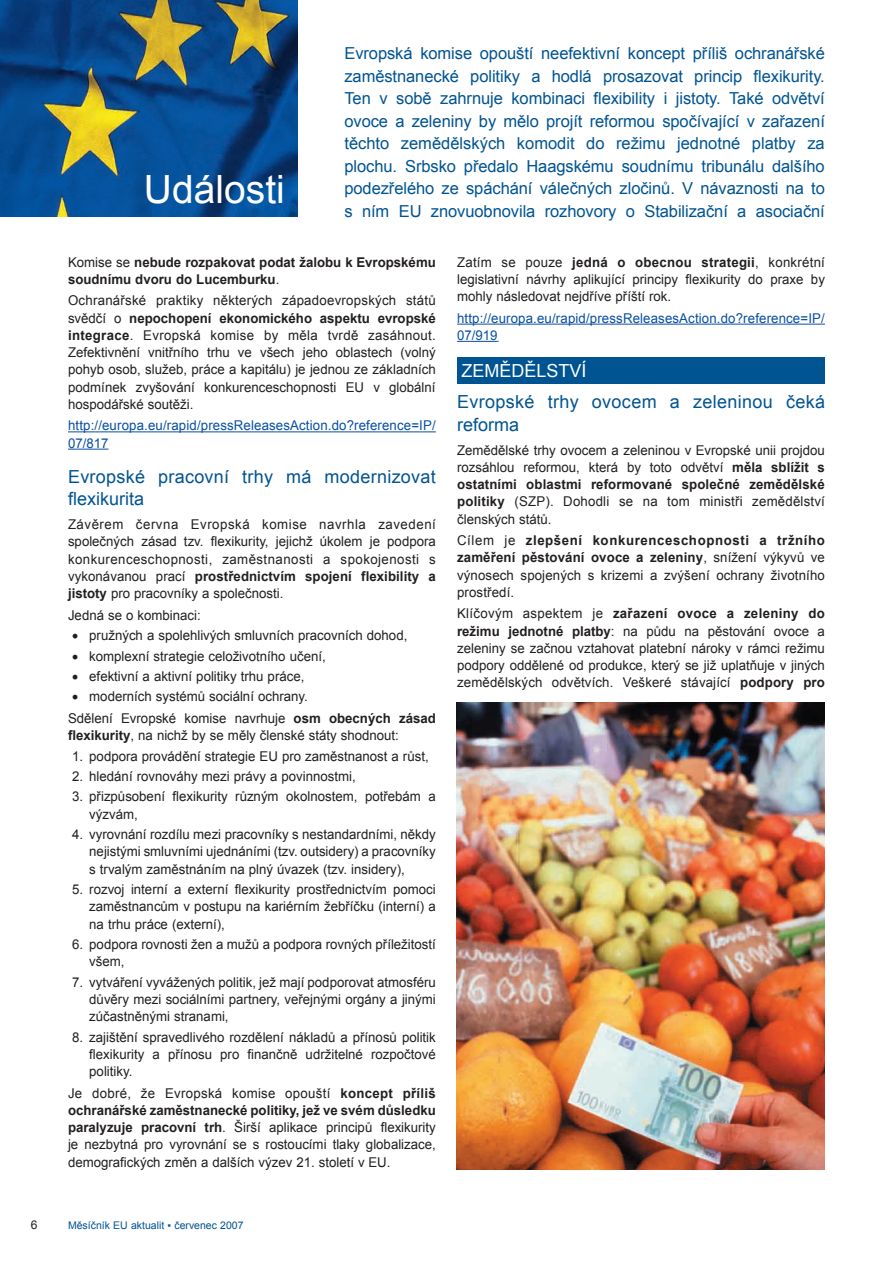
<style>
.page{position:relative;width:893px;height:1263px;background:#fff}
.page>*{position:absolute;margin:0;border:0;box-sizing:border-box;transform-origin:0 0}
.t1{font:39px "Arial";color:#fff}
.t2{font:18px/22.5px "Arial";letter-spacing:.015em;color:#005492}
.t3{font:18px "Arial";color:#fff}
.t4{font:16.5px/22.5px "Arial";letter-spacing:-.005em;color:#005492;text-align:justify}
.t5{font:13.5px/17.2px "Arial";color:#231f20;text-align:justify}
.t6{font:13.5px/17.2px "Arial";letter-spacing:.01em;color:#094fa3}
.t7{font:700 13.5px/17.2px "Arial";color:#231f20}
.t8{font:12px "Arial";color:#231f20}
.t9{font:10.5px "Arial";color:#005492}
.s1{font-weight:400}
.s2{font-weight:700}
</style>
<div class="page">
<img style="left:0;top:0;width:298px;height:217px">
<hr style="left:68px;top:431px;width:368px;height:1px;background:#094fa3">
<hr style="left:68px;top:449px;width:40px;height:1px;background:#094fa3">
<hr style="left:457px;top:324px;width:368px;height:1px;background:#094fa3">
<hr style="left:457px;top:341px;width:41px;height:1px;background:#094fa3">
<div style="left:457px;top:357px;width:368px;height:27px;background:#005492"></div>
<img style="left:456px;top:703px;width:369px;height:466px">
<p class="t8" style="left:31px;top:1217px;width:8px">6</p>
<h1 class="t1" style="left:144px;top:163px;width:142px">Události</h1>
<p class="t4" style="left:344px;top:42px;width:482px">Evropská komise opouští neefektivní koncept příliš ochranářské zaměstnanecké politiky a hodlá prosazovat princip flexikurity.<br>Ten v sobě zahrnuje kombinaci flexibility i jistoty. Také odvětví ovoce a zeleniny by mělo projít reformou spočívající v zařazení těchto zemědělských komodit do režimu jednotné platby za plochu. Srbsko předalo Haagskému soudnímu tribunálu dalšího podezřelého ze spáchání válečných zločinů. V návaznosti na to s ním EU znovuobnovila rozhovory o Stabilizační a asociační</p>
<p class="t7" style="left:68px;top:254px;width:369px"><span class="s1">Komise se</span> nebude rozpakovat podat žalobu k Evropskému soudnímu dvoru do Lucemburku<span class="s1">.</span></p>
<p class="t5" style="left:68px;top:292px;width:369px">Ochranářské praktiky některých západoevropských států svědčí o <span class="s2">nepochopení ekonomického aspektu evropské integrace</span>. Evropská komise by měla tvrdě zasáhnout.<br>Zefektivnění vnitřního trhu ve všech jeho oblastech (volný pohyb osob, služeb, práce a kapitálu) je jednou ze základních podmínek zvyšování konkurenceschopnosti EU v globální hospodářské soutěži.</p>
<p class="t6" style="left:68px;top:417px;width:369px">http://europa.eu/rapid/pressReleasesAction.do?reference=IP/<br>07/817</p>
<h2 class="t2" style="left:68px;top:466px;width:369px">Evropské pracovní trhy má modernizovat flexikurita</h2>
<p class="t5" style="left:68px;top:516px;width:369px">Závěrem června Evropská komise navrhla zavedení společných zásad tzv. flexikurity, jejichž úkolem je podpora konkurenceschopnosti, zaměstnanosti a spokojenosti s vykonávanou prací <span class="s2">prostřednictvím spojení flexibility a jistoty</span> pro pracovníky a společnosti.</p>
<p class="t5" style="left:68px;top:606px;width:134px">Jedná se o kombinaci:</p>
<p class="t5" style="left:72px;top:627px;width:337px">• pružných a spolehlivých smluvních pracovních dohod,</p>
<p class="t5" style="left:72px;top:647px;width:255px">• komplexní strategie celoživotního učení,</p>
<p class="t5" style="left:72px;top:668px;width:234px">• efektivní a aktivní politiky trhu práce,</p>
<p class="t5" style="left:68px;top:686px;width:369px;line-height:21.5px;text-indent:4px">• moderních systémů sociální ochrany.<br>Sdělení Evropské komise navrhuje <span class="s2">osm obecných zásad</span></p>
<p class="t5" style="left:68px;top:727px;width:332px"><span class="s2">flexikurity</span>, na nichž by se měly členské státy shodnout:</p>
<p class="t5" style="left:72px;top:747px;width:358px">1. podpora provádění strategie EU pro zaměstnanost a růst,</p>
<p class="t5" style="left:72px;top:768px;width:285px">2. hledání rovnováhy mezi právy a povinnostmi,</p>
<p class="t5" style="left:89px;top:788px;width:348px;text-indent:-17px">3. přizpůsobení flexikurity různým okolnostem, potřebám a výzvám,</p>
<p class="t5" style="left:89px;top:826px;width:348px;text-indent:-17px">4. vyrovnání rozdílu mezi pracovníky s nestandardními, někdy nejistými smluvními ujednáními (tzv. outsidery) a pracovníky s trvalým zaměstnáním na plný úvazek (tzv. insidery),</p>
<p class="t5" style="left:89px;top:881px;width:348px;text-indent:-17px">5. rozvoj interní a externí flexikurity prostřednictvím pomoci zaměstnancům v postupu na kariérním žebříčku (interní) a na trhu práce (externí),</p>
<p class="t5" style="left:89px;top:936px;width:348px;text-indent:-17px">6. podpora rovnosti žen a mužů a podpora rovných příležitostí všem,</p>
<p class="t5" style="left:89px;top:973px;width:348px;text-indent:-17px">7. vytváření vyvážených politik, jež mají podporovat atmosféru důvěry mezi sociálními partnery, veřejnými orgány a jinými zúčastněnými stranami,</p>
<p class="t5" style="left:89px;top:1028px;width:348px;text-indent:-17px">8. zajištění spravedlivého rozdělení nákladů a přínosů politik flexikurity a přínosu pro finančně udržitelné rozpočtové politiky.</p>
<p class="t5" style="left:68px;top:1084px;width:369px">Je dobré, že Evropská komise opouští <span class="s2">koncept příliš ochranářské zaměstnanecké politiky, jež ve svém důsledku paralyzuje pracovní trh</span>. Širší aplikace principů flexikurity je nezbytná pro vyrovnání se s rostoucími tlaky globalizace, demografických změn a dalších výzev 21. století v EU.</p>
<p class="t9" style="left:68px;top:1218px;width:177px">Měsíčník EU aktualit ▪ červenec 2007</p>
<p class="t5" style="left:457px;top:253px;width:369px">Zatím se pouze <span class="s2">jedná o obecnou strategii</span>, konkrétní legislativní návrhy aplikující principy flexikurity do praxe by mohly následovat nejdříve příští rok.</p>
<p class="t6" style="left:457px;top:309px;width:369px">http://europa.eu/rapid/pressReleasesAction.do?reference=IP/<br>07/919</p>
<h2 class="t3" style="left:461px;top:359px;width:127px">ZEMĚDĚLSTVÍ</h2>
<h2 class="t2" style="left:457px;top:391px;width:369px">Evropské trhy ovocem a zeleninou čeká reforma</h2>
<p class="t5" style="left:457px;top:441px;width:369px">Zemědělské trhy ovocem a zeleninou v Evropské unii projdou rozsáhlou reformou, která by toto odvětví <span class="s2">měla sblížit s ostatními oblastmi reformované společné zemědělské politiky</span> (SZP). Dohodli se na tom ministři zemědělství členských států.</p>
<p class="t5" style="left:457px;top:532px;width:369px">Cílem je <span class="s2">zlepšení konkurenceschopnosti a tržního zaměření pěstování ovoce a zeleniny</span>, snížení výkyvů ve výnosech spojených s krizemi a zvýšení ochrany životního prostředí.</p>
<p class="t5" style="left:457px;top:605px;width:369px">Klíčovým aspektem je <span class="s2">zařazení ovoce a zeleniny do režimu jednotné platby</span>: na půdu na pěstování ovoce a zeleniny se začnou vztahovat platební nároky v rámci režimu podpory oddělené od produkce, který se již uplatňuje v jiných zemědělských odvětvích. Veškeré stávající <span class="s2">podpory pro</span></p>
</div>
